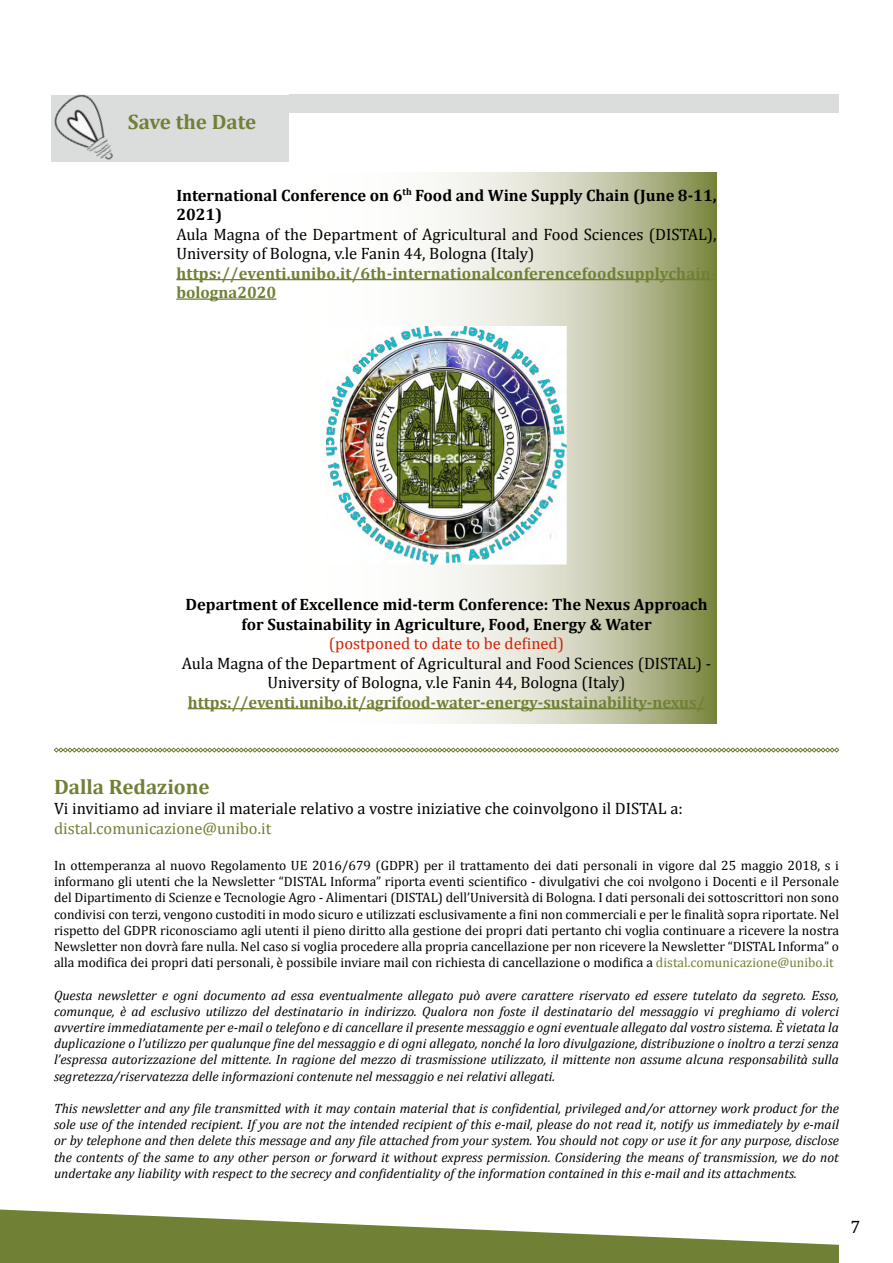
<style>
.page{position:relative;width:893px;height:1263px;background:#fff}
.page>*{position:absolute;margin:0;border:0;box-sizing:border-box;transform-origin:0 0}
.t1{font:700 21px "Cambria";color:#708035}
.t2{font:18px "Cambria";color:#000}
.t3{font:16.5px/19.5px "Cambria";color:#000}
.t4{font:700 16.5px/19.5px "Cambria";color:#000}
.t5{font:700 16.5px/19.5px "Cambria";color:#708035}
.t6{font:16.5px "Cambria";color:#708035}
.t7{font:16.5px "Cambria";color:#d22004}
.t8{font:italic 13.5px/16.2px "Cambria";color:#000;text-align:justify}
.t9{font:13.5px/16.2px "Cambria";color:#000;text-align:justify}
.s1{color:#708035}
</style>
<div class="page">
<svg style="left:176px;top:172px;width:541px;height:551px"></svg>
<hr style="left:176px;top:279px;width:541px;height:1px;background:#708035">
<hr style="left:176px;top:298px;width:100px;height:2px;background:#708035">
<hr style="left:188px;top:708px;width:517px;height:1px;background:#708035">
<div style="left:51px;top:95px;width:238px;height:67px;background:#dbdddd"></div>
<img style="left:54px;top:94px;width:59px;height:66px">
<svg style="left:54px;top:747px;width:785px;height:6px"></svg>
<div style="left:289px;top:95px;width:550px;height:18px;background:#dbdddd"></div>
<img style="left:326px;top:327px;width:241px;height:237px">
<svg style="left:0;top:1209px;width:839px;height:54px;fill:#708035"></svg>
<h1 class="t1" style="left:128px;top:107px;width:130px">Save the Date</h1>
<p class="t4" style="left:176px;top:185px;width:542px">International Conference on 6<sup>th</sup> Food and Wine Supply Chain (June 8-11,<br>2021)</p>
<p class="t3" style="left:176px;top:224px;width:542px">Aula Magna of the Department of Agricultural and Food Sciences (DISTAL),<br>University of Bologna, v.le Fanin 44, Bologna (Italy)</p>
<p class="t5" style="left:176px;top:263px;width:542px">https://eventi.unibo.it/6th-internationalconferencefoodsupplychain&shy;bologna2020</p>
<p class="t4" style="left:185px;top:594px;width:524px;text-align:center">Department of Excellence mid-term Conference: The Nexus Approach for Sustainability in Agriculture, Food, Energy &amp; Water</p>
<p class="t7" style="left:329px;top:634px;width:237px">(postponed to date to be defined)</p>
<p class="t3" style="left:182px;top:653px;width:531px;text-align:center">Aula Magna of the Department of Agricultural and Food Sciences (DISTAL) -<br>University of Bologna, v.le Fanin 44, Bologna (Italy)</p>
<p class="t5" style="left:188px;top:692px;width:519px">https://eventi.unibo.it/agrifood-water-energy-sustainability-nexus/</p>
<h1 class="t1" style="left:54px;top:772px;width:157px">Dalla Redazione</h1>
<p class="t3" style="left:54px;top:799px;width:630px">Vi invitiamo ad inviare il materiale relativo a vostre iniziative che coinvolgono il DISTAL a:</p>
<p class="t6" style="left:54px;top:819px;width:219px">distal.comunicazione@unibo.it</p>
<p class="t9" style="left:54px;top:857px;width:786px">In ottemperanza al nuovo Regolamento UE 2016/679 (GDPR) per il trattamento dei dati personali in vigore dal 25 maggio 2018, s i informano gli utenti che la Newsletter “DISTAL Informa” riporta eventi scientifico - divulgativi che coi nvolgono i Docenti e il Personale del Dipartimento di Scienze e Tecnologie Agro - Alimentari (DISTAL) dell’Università di Bologna. I dati personali dei sottoscrittori non sono condivisi con terzi, vengono custoditi in modo sicuro e utilizzati esclusivamente a fini non commerciali e per le finalità sopra riportate. Nel rispetto del GDPR riconosciamo agli utenti il pieno diritto alla gestione dei propri dati pertanto chi voglia continuare a ricevere la nostra Newsletter non dovrà fare nulla. Nel caso si voglia procedere alla propria cancellazione per non ricevere la Newsletter “DISTAL Informa” o alla modifica dei propri dati personali, è possibile inviare mail con richiesta di cancellazione o modifica a <span class="s1">distal.comunicazione@unibo.it</span></p>
<p class="t8" style="left:54px;top:986px;width:786px">Questa newsletter e ogni documento ad essa eventualmente allegato può avere carattere riservato ed essere tutelato da segreto. Esso, comunque, è ad esclusivo utilizzo del destinatario in indirizzo. Qualora non foste il destinatario del messaggio vi preghiamo di volerci avvertire immediatamente per e-mail o telefono e di cancellare il presente messaggio e ogni eventuale allegato dal vostro sistema. È vietata la duplicazione o l’utilizzo per qualunque fine del messaggio e di ogni allegato, nonché la loro divulgazione, distribuzione o inoltro a terzi senza l’espressa autorizzazione del mittente. In ragione del mezzo di trasmissione utilizzato, il mittente non assume alcuna responsabilità sulla segretezza/riservatezza delle informazioni contenute nel messaggio e nei relativi allegati.</p>
<p class="t8" style="left:54px;top:1100px;width:786px">This newsletter and any file transmitted with it may contain material that is confidential, privileged and/or attorney work product for the sole use of the intended recipient. If you are not the intended recipient of this e-mail, please do not read it, notify us immediately by e-mail or by telephone and then delete this message and any file attached from your system. You should not copy or use it for any purpose, disclose the contents of the same to any other person or forward it without express permission. Considering the means of transmission, we do not undertake any liability with respect to the secrecy and confidentiality of the information contained in this e-mail and its attachments.</p>
<h2 class="t2" style="left:850px;top:1216px;width:11px">7</h2>
</div>
